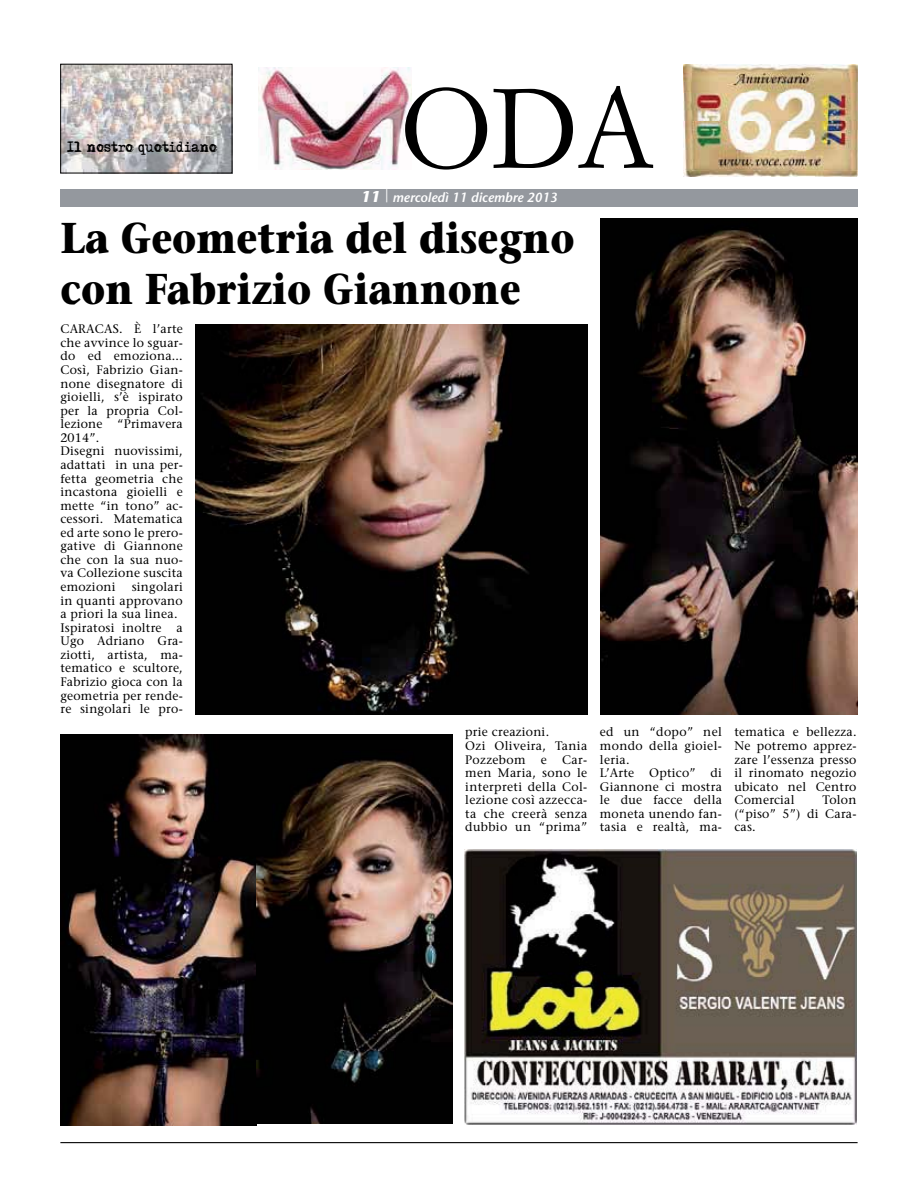
<style>
.page{position:relative;width:918px;height:1188px;background:#fff}
.page>*{position:absolute;margin:0;border:0;box-sizing:border-box;transform-origin:0 0}
.t1{font:110.25px "Simoncini Garamond";color:#000}
.t2{font:700 43.05px/50.7px "Stone Serif";color:#000;scale:.87 1}
.t3{font:italic 700 15.45px "Stone Sans";color:#fff}
.t4{font:italic 600 13.2px "Stone Sans";color:#fff}
.t5{font:13.2px "Adler";letter-spacing:-.01em;color:#000;scale:.9 1}
.t6{font:12.3px/13.5px "Stone Serif";letter-spacing:.02em;color:#000}
</style>
<div class="page">
<hr style="left:60px;top:1142px;width:798px;height:1px;background:#000">
<div style="left:60px;top:189px;width:798px;height:17px;background:#94989e"></div>
<img style="left:259px;top:68px;width:152px;height:101px">
<img style="left:62px;top:66px;width:168px;height:105px">
<img style="left:464px;top:849px;width:393px;height:275px">
<img style="left:684px;top:64px;width:174px;height:112px">
<img style="left:600px;top:219px;width:258px;height:496px">
<img style="left:195px;top:324px;width:393px;height:391px">
<img style="left:60px;top:735px;width:393px;height:390px">
<p class="t5" style="left:67px;top:139px;width:168px">Il nostro quotidiano</p>
<h1 class="t1" style="left:401px;top:83px;width:255px">ODA</h1>
<p class="t4" style="left:385px;top:193px;width:174px"><sup>|</sup> mercoledì 11 dicembre 2013</p>
<p class="t3" style="left:361px;top:191px;width:21px">11</p>
<h2 class="t2" style="left:60px;top:217px;width:592px">La Geometria del disegno con Fabrizio Giannone</h2>
<p class="t6" style="left:60px;top:324px;width:124px">CARACAS. È l’arte che avvince lo sguar&shy;do ed emoziona...<br>Così, Fabrizio Gian&shy;none disegnatore di gioielli, s’è ispirato per la propria Col&shy;lezione “Primavera<br>2014”.<br>Disegni nuovissimi, adattati in una per&shy;fetta geometria che incastona gioielli e mette “in tono” ac&shy;cessori. Matematica ed arte sono le prero&shy;gative di Giannone che con la sua nuo&shy;va Collezione suscita emozioni</p>
<p class="t6" style="left:60px;top:581px;width:124px;text-indent:71px">singolari in quanti approvano a priori la sua linea.<br>Ispiratosi inoltre a<br>Ugo Adriano Gra&shy;ziotti, artista, ma&shy;tematico e scultore,<br>Fabrizio gioca con la geometria per rende&shy;re singolari le pro-</p>
<p class="t6" style="left:465px;top:727px;width:124px">prie creazioni.<br>Ozi Oliveira, Tania<br>Pozzebom e Car&shy;men Maria, sono le interpreti della Col&shy;lezione così azzecca&shy;ta che creerà senza dubbio un “prima”</p>
<p class="t6" style="left:600px;top:727px;width:124px">ed un “dopo” nel mondo della gioiel&shy;leria.<br>L’Arte Optico” di<br>Giannone ci mostra le due facce della moneta unendo fan&shy;tasia e realtà, ma-</p>
<p class="t6" style="left:734px;top:727px;width:124px;text-align:justify">tematica e bellezza.<br>Ne potremo apprez&shy;zare l’essenza presso il rinomato negozio ubicato nel Centro Comercial</p>
<p class="t6" style="left:734px;top:795px;width:124px;text-align:justify;text-indent:88px">Tolon (“piso” 5”) di Cara&shy;cas.</p>
</div>
